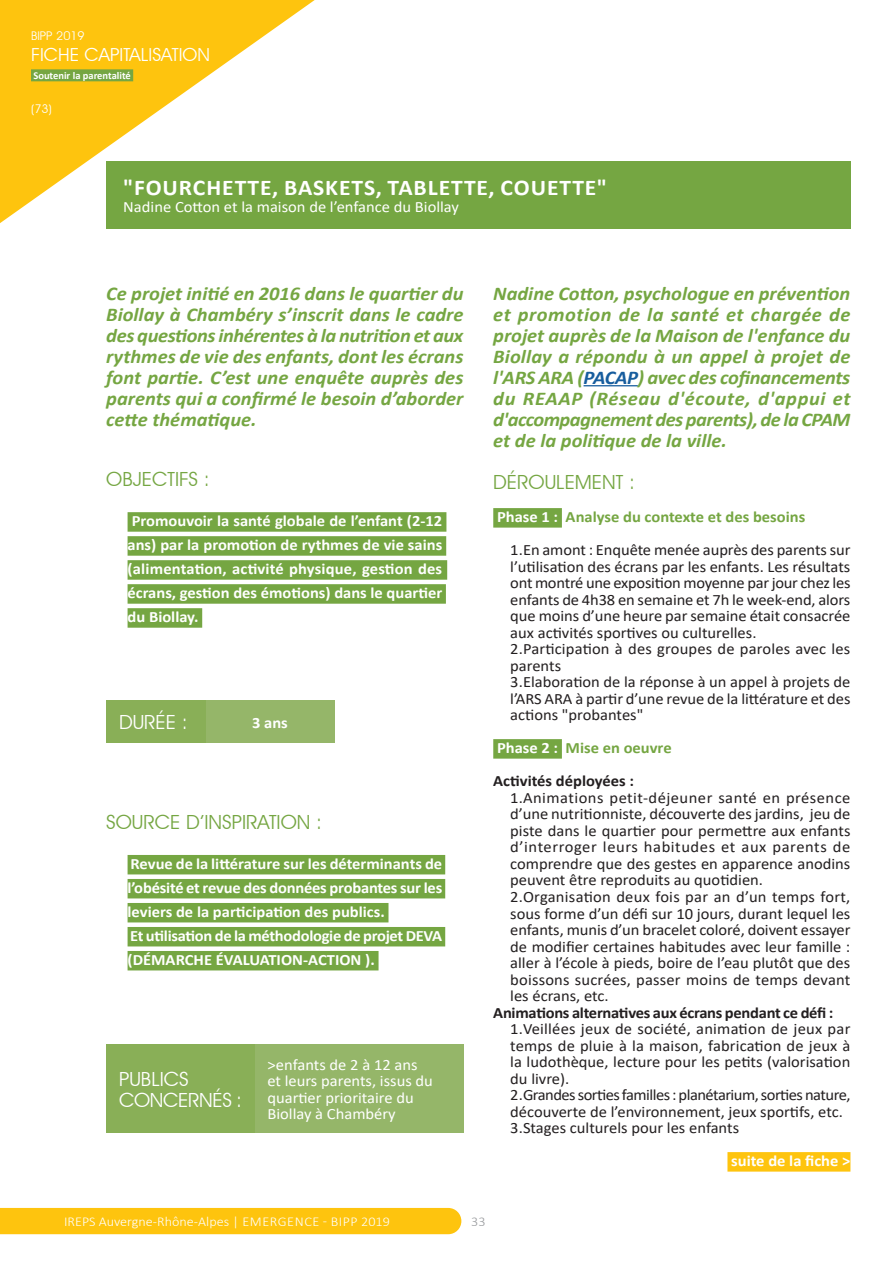
<style>
.page{position:relative;width:893px;height:1263px;background:#fff}
.page>*{position:absolute;margin:0;border:0;box-sizing:border-box;transform-origin:0 0}
.t1{font:700 22.5px "Calibri";letter-spacing:.04em;color:#fff;scale:1.05 1}
.t2{font:italic 700 19.5px/21px "Calibri";color:#75a642;text-align:justify;scale:1.05 1}
.t3{font:19.5px "Avant Garde IT Cby BT";color:#75a642;scale:1.05 1}
.t4{font:19.5px/21px "Avant Garde IT Cby BT";color:#fff;scale:1.05 1}
.t5{font:18px "Avant Garde IT Cby BT";color:#fff;scale:1.05 1}
.t6{font:15.75px/16.5px "Calibri";color:#231f20;scale:1.05 1}
.t7{font:700 15.75px/24px "Calibri";color:#fff;text-align:justify;scale:1.05 1}
.t8{font:15.75px/16.5px "Calibri";color:#fff;scale:1.05 1}
.t9{font:700 15.75px/33px "Calibri";letter-spacing:-.015em;color:#231f20;scale:1.05 1}
.t10{font:300 13.5px "Calibri";color:#fff;scale:1.05 1}
.t11{font:300 13.5px "Calibri";color:#97999c;scale:1.05 1}
.t12{font:12px "Avant Garde IT Cby BT";color:#fff;scale:1.05 1}
.t13{font:700 10.5px "Calibri";color:#fff}
.s1{color:#175d9e}
.s2{font-weight:700;color:#fff}
.s3{font-weight:700;color:#75a642}
.s4{color:#fff}
.s5{color:#75a642}
</style>
<div class="page">
<hr style="left:583px;top:385px;width:55px;height:1px;background:#175d9e">
<div style="left:0;top:1208px;width:461px;height:26px;background:#fec40e"></div>
<svg style="left:0;top:0;width:315px;height:223px;fill:#fec40e"></svg>
<div style="left:31px;top:69px;width:102px;height:12px;background:#75a642"></div>
<div style="left:727px;top:1152px;width:123px;height:19px;background:#fec40e"></div>
<div style="left:493px;top:508px;width:69px;height:20px;background:#75a642"></div>
<div style="left:493px;top:739px;width:69px;height:20px;background:#75a642"></div>
<div style="left:128px;top:512px;width:318px;height:20px;background:#75a642"></div>
<div style="left:128px;top:536px;width:318px;height:20px;background:#75a642"></div>
<div style="left:128px;top:560px;width:319px;height:20px;background:#75a642"></div>
<div style="left:128px;top:584px;width:318px;height:20px;background:#75a642"></div>
<div style="left:128px;top:608px;width:74px;height:20px;background:#75a642"></div>
<svg style="left:106px;top:1044px;width:357px;height:89px;background:#8fb261"></svg>
<div style="left:128px;top:855px;width:317px;height:19px;background:#75a642"></div>
<div style="left:128px;top:879px;width:317px;height:19px;background:#75a642"></div>
<div style="left:128px;top:903px;width:260px;height:19px;background:#75a642"></div>
<div style="left:128px;top:927px;width:317px;height:19px;background:#75a642"></div>
<div style="left:128px;top:951px;width:251px;height:19px;background:#75a642"></div>
<svg style="left:106px;top:700px;width:228px;height:43px;background:#8fb261"></svg>
<div style="left:106px;top:162px;width:744px;height:67px;background:#75a642"></div>
<p class="t12" style="left:31px;top:28px;width:53px">BIPP 2019</p>
<p class="t5" style="left:31px;top:43px;width:172px">FICHE CAPITALISATION</p>
<p class="t13" style="left:33px;top:68px;width:99px">Soutenir la parentalité</p>
<p class="t12" style="left:31px;top:102px;width:21px">(73)</p>
<h1 class="t1" style="left:123px;top:172px;width:462px">"FOURCHETTE, BASKETS, TABLETTE, COUETTE"</h1>
<p class="t8" style="left:123px;top:198px;width:321px">Nadine Cotton et la maison de l’enfance du Biollay</p>
<p class="t2" style="left:106px;top:282px;width:342px">Ce projet initié en 2016 dans le quartier du Biollay à Chambéry s’inscrit dans le cadre des questions inhérentes à la nutrition et aux rythmes de vie des enfants, dont les écrans font partie. C’est une enquête auprès des parents qui a confirmé le besoin d’aborder cette thématique.</p>
<p class="t2" style="left:493px;top:282px;width:342px">Nadine Cotton, psychologue en prévention et promotion de la santé et chargée de projet auprès de la Maison de l'enfance du Biollay a répondu à un appel à projet de l'ARS ARA (<span class="s1">PACAP</span>) avec des cofinancements du REAAP (Réseau d'écoute, d'appui et d'accompagnement des parents), de la CPAM et de la politique de la ville.</p>
<p class="t3" style="left:106px;top:467px;width:100px">OBJECTIFS :</p>
<p class="t7" style="left:128px;top:509px;width:301px">Promouvoir la santé globale de l’enfant (2-12 ans) par la promotion de rythmes de vie sains (alimentation, activité physique, gestion des écrans, gestion des émotions) dans le quartier du Biollay.</p>
<p class="t4" style="left:119px;top:712px;width:67px">DURÉE :</p>
<p class="t7" style="left:252px;top:710px;width:36px">3 ans</p>
<p class="t3" style="left:106px;top:810px;width:207px">SOURCE D’INSPIRATION :</p>
<p class="t7" style="left:128px;top:852px;width:301px;text-align:left">Revue de la littérature sur les déterminants de l’obésité et revue des données probantes sur les leviers de la participation des publics.<br>Et utilisation de la méthodologie de projet DEVA (DÉMARCHE ÉVALUATION-ACTION ).</p>
<p class="t4" style="left:119px;top:1068px;width:118px">PUBLICS<br>CONCERNÉS :</p>
<p class="t8" style="left:267px;top:1056px;width:159px">&gt;enfants de 2 à 12 ans et leurs parents, issus du quartier prioritaire du<br>Biollay à Chambéry</p>
<p class="t3" style="left:493px;top:471px;width:136px">DÉROULEMENT :</p>
<p class="t6" style="left:510px;top:500px;width:325px;line-height:33px;text-indent:-13px"><span class="s2">Phase 1 :</span> <span class="s3">Analyse du contexte et des besoins<br></span>1.En amont : Enquête menée auprès des parents sur</p>
<p class="t6" style="left:510px;top:558px;width:325px">l’utilisation des écrans par les enfants. Les résultats ont montré une exposition moyenne par jour chez les enfants de 4h38 en semaine et 7h le week-end, alors que moins d’une heure par semaine était consacrée aux activités sportives ou culturelles.<br>2.Participation à des groupes de paroles avec les parents<br>3.Elaboration de la réponse à un appel à projets de l’ARS ARA à partir d’une revue de la littérature et des actions "probantes"</p>
<p class="t9" style="left:493px;top:731px;width:171px"><span class="s4">Phase 2 :</span> <span class="s5">Mise en oeuvre<br></span>Activités déployées :</p>
<p class="t6" style="left:510px;top:789px;width:325px">1.Animations petit-déjeuner santé en présence d’une nutritionniste, découverte des jardins, jeu de piste dans le quartier pour permettre aux enfants d’interroger leurs habitudes et aux parents de comprendre que des gestes en apparence anodins peuvent être reproduits au quotidien.<br>2.Organisation deux fois par an d’un temps fort, sous forme d’un défi sur 10 jours, durant lequel les enfants, munis d’un bracelet coloré, doivent essayer de modifier certaines habitudes avec leur famille : aller à l’école à pieds, boire de l’eau plutôt que des boissons sucrées, passer moins de temps devant les écrans, etc.</p>
<p class="t9" style="left:493px;top:995px;width:325px">Animations alternatives aux écrans pendant ce défi :</p>
<p class="t6" style="left:510px;top:1020px;width:326px">1.Veillées jeux de société, animation de jeux par temps de pluie à la maison, fabrication de jeux à la ludothèque, lecture pour les petits (valorisation du livre).<br>2.Grandes sorties familles : planétarium, sorties nature, découverte de l’environnement, jeux sportifs, etc.<br>3.Stages culturels pour les enfants</p>
<p class="t7" style="left:731px;top:1149px;width:115px">suite de la fiche &gt;</p>
<p class="t10" style="left:64px;top:1213px;width:312px">IREPS Auvergne-Rhône-Alpes | EMERGENCE - BIPP 2019</p>
<p class="t11" style="left:471px;top:1213px;width:15px">33</p>
</div>
